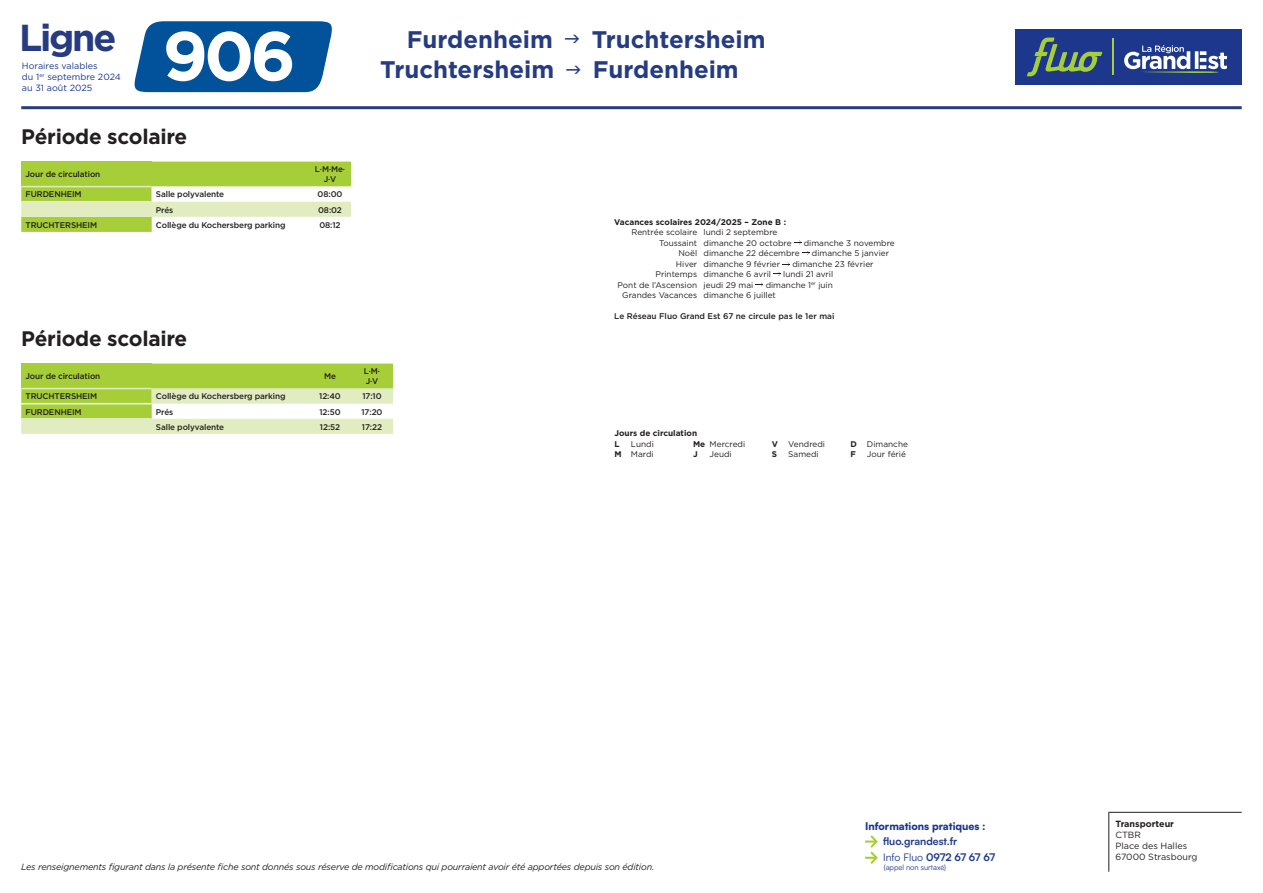
<style>
.page{position:relative;width:1263px;height:893px;background:#fff}
.page>*{position:absolute;margin:0;border:0;box-sizing:border-box;transform-origin:0 0}
.t1{font:700 69.15px "Gotham";color:#fff}
.t2{font:700 37.5px "Gotham";letter-spacing:-.06em;color:#263c82}
.COUV___ORIGINE_DESTINATION{font:700 24px "Gotham";color:#263c82}
.t3{font:700 21px "Gotham";letter-spacing:-.01em;color:#231f20}
.t4{font:900 10.5px "Satoshi";color:#1c378c}
.t5{font:700 10.5px "Satoshi";letter-spacing:-.03em;color:#1c378c}
.t6{font:700 10.5px "Satoshi";color:#1c378c}
.DOS___INFORMATIONS{font:italic 9px "Gotham";letter-spacing:-.02em;color:#231f20}
.t7{font:9px/10.8px "Gotham";color:#1c378c}
.DOS___INFORMATIONS-2{font:9px/10.8px "Gotham";color:#231f20}
.DOS___INFORMATIONS-3{font:700 9px/10.8px "Gotham";color:#231f20}
.INTERIEUR___LÉGENDE{font:8.25px/10.5px "Gotham";color:#231f20}
.INTERIEUR___COLONNES_HORAIRES{font:500 8.25px/9.9px "Gotham";letter-spacing:-.01em;color:#231f20;text-align:center}
.INTERIEUR___COLONNE_1{font:500 8.25px "Gotham";letter-spacing:-.01em;color:#231f20}
.INTERIEUR___LÉGENDE_TITRE{font:700 8.25px "Gotham";color:#231f20}
.INTERIEUR___LÉGENDE-2{font:700 8.25px "Gotham";color:#231f20}
.t8{font:7.5px "Satoshi";color:#1c378c}
.s1{font-weight:700}
.s2{font-weight:400}
</style>
<div class="page">
<hr style="left:21px;top:106px;width:1221px;height:3px;background:#263c82">
<svg style="left:21px;top:162px;width:330px;height:70px"></svg>
<hr style="left:21px;top:186px;width:131px;height:1px;background:#e1edc1">
<hr style="left:21px;top:201px;width:131px;height:1px;background:#e1edc1">
<svg style="left:21px;top:364px;width:372px;height:70px;background:#c8e087"></svg>
<hr style="left:21px;top:403px;width:131px;height:1px;background:#fff">
<hr style="left:21px;top:388px;width:131px;height:1px;background:#e1edc1">
<hr style="left:21px;top:418px;width:131px;height:2px;background:#e1edc1">
<svg style="left:134px;top:21px;width:198px;height:71px;background:#125ea2"></svg>
<svg style="left:794px;top:240px;width:7px;height:4px"></svg>
<svg style="left:783px;top:262px;width:7px;height:4px"></svg>
<svg style="left:773px;top:272px;width:8px;height:4px"></svg>
<svg style="left:756px;top:282px;width:7px;height:4px"></svg>
<div style="left:1015px;top:29px;width:227px;height:56px;background:#1c378c"></div>
<svg style="left:1124px;top:45px;width:103px;height:28px"></svg>
<svg style="left:1027px;top:38px;width:75px;height:38px"></svg>
<hr style="left:1112px;top:39px;width:1px;height:36px;background:#a6ce39">
<svg style="left:865px;top:835px;width:13px;height:29px"></svg>
<hr style="left:1108px;top:812px;width:1px;height:60px;background:#231f20">
<hr style="left:1108px;top:812px;width:134px;height:1px;background:#231f20">
<p class="t2" style="left:19px;top:13px;width:99px">Ligne</p>
<p class="t1" style="left:162px;top:10px;width:135px">906</p>
<p class="COUV___ORIGINE_DESTINATION" style="left:592px;top:24px;width:175px">Truchtersheim</p>
<p class="COUV___ORIGINE_DESTINATION" style="left:407px;top:24px;width:148px">Furdenheim</p>
<p class="t7" style="left:22px;top:60px;width:100px">Horaires valables<br>du 1<sup>er</sup> septembre 2024</p>
<p class="COUV___ORIGINE_DESTINATION" style="left:593px;top:54px;width:147px">Furdenheim</p>
<p class="t7" style="left:22px;top:82px;width:72px">au 31 août 2025</p>
<p class="COUV___ORIGINE_DESTINATION" style="left:380px;top:54px;width:175px">Truchtersheim</p>
<p class="t3" style="left:21px;top:123px;width:168px">Période scolaire</p>
<p class="INTERIEUR___COLONNE_1" style="left:26px;top:169px;width:76px">Jour de circulation</p>
<p class="INTERIEUR___COLONNES_HORAIRES" style="left:315px;top:164px;width:32px">L·M·Me·<br>J·V</p>
<p class="INTERIEUR___COLONNE_1" style="left:26px;top:189px;width:58px">FURDENHEIM</p>
<p class="INTERIEUR___COLONNES_HORAIRES" style="left:156px;top:189px;width:70px">Salle polyvalente</p>
<p class="INTERIEUR___COLONNES_HORAIRES" style="left:318px;top:189px;width:26px">08:00</p>
<p class="INTERIEUR___COLONNES_HORAIRES" style="left:156px;top:205px;width:19px">Prés</p>
<p class="INTERIEUR___COLONNES_HORAIRES" style="left:318px;top:205px;width:25px">08:02</p>
<p class="INTERIEUR___COLONNE_1" style="left:26px;top:219px;width:73px">TRUCHTERSHEIM</p>
<p class="INTERIEUR___COLONNES_HORAIRES" style="left:156px;top:220px;width:131px">Collège du Kochersberg parking</p>
<p class="INTERIEUR___COLONNES_HORAIRES" style="left:319px;top:220px;width:23px">08:12</p>
<p class="t3" style="left:21px;top:325px;width:168px">Période scolaire</p>
<p class="INTERIEUR___COLONNE_1" style="left:26px;top:371px;width:76px">Jour de circulation</p>
<p class="INTERIEUR___COLONNES_HORAIRES" style="left:324px;top:371px;width:13px">Me</p>
<p class="INTERIEUR___COLONNES_HORAIRES" style="left:364px;top:366px;width:18px;text-align:left">L·M·<br>J·V</p>
<p class="INTERIEUR___COLONNE_1" style="left:26px;top:391px;width:73px">TRUCHTERSHEIM</p>
<p class="INTERIEUR___COLONNES_HORAIRES" style="left:156px;top:391px;width:131px">Collège du Kochersberg parking</p>
<p class="INTERIEUR___COLONNES_HORAIRES" style="left:319px;top:391px;width:23px">12:40</p>
<p class="INTERIEUR___COLONNES_HORAIRES" style="left:362px;top:391px;width:21px">17:10</p>
<p class="INTERIEUR___COLONNE_1" style="left:26px;top:406px;width:58px">FURDENHEIM</p>
<p class="INTERIEUR___COLONNES_HORAIRES" style="left:156px;top:407px;width:19px">Prés</p>
<p class="INTERIEUR___COLONNES_HORAIRES" style="left:319px;top:407px;width:23px">12:50</p>
<p class="INTERIEUR___COLONNES_HORAIRES" style="left:361px;top:407px;width:23px">17:20</p>
<p class="INTERIEUR___COLONNES_HORAIRES" style="left:156px;top:422px;width:70px">Salle polyvalente</p>
<p class="INTERIEUR___COLONNES_HORAIRES" style="left:320px;top:422px;width:22px">12:52</p>
<p class="INTERIEUR___COLONNES_HORAIRES" style="left:362px;top:422px;width:22px">17:22</p>
<p class="INTERIEUR___LÉGENDE_TITRE" style="left:614px;top:216px;width:173px">Vacances scolaires 2024/2025 – Zone B :</p>
<p class="INTERIEUR___LÉGENDE" style="left:631px;top:227px;width:147px">Rentrée scolaire lundi 2 septembre</p>
<p class="INTERIEUR___LÉGENDE" style="left:659px;top:237px;width:134px">Toussaint dimanche 20 octobre</p>
<p class="INTERIEUR___LÉGENDE" style="left:804px;top:237px;width:93px">dimanche 3 novembre</p>
<p class="INTERIEUR___LÉGENDE" style="left:678px;top:248px;width:123px">Noël dimanche 22 décembre</p>
<p class="INTERIEUR___LÉGENDE" style="left:812px;top:248px;width:79px">dimanche 5 janvier</p>
<p class="INTERIEUR___LÉGENDE" style="left:676px;top:258px;width:106px">Hiver dimanche 9 février</p>
<p class="INTERIEUR___LÉGENDE" style="left:792px;top:258px;width:83px">dimanche 23 février</p>
<p class="INTERIEUR___LÉGENDE" style="left:656px;top:269px;width:117px">Printemps dimanche 6 avril</p>
<p class="INTERIEUR___LÉGENDE" style="left:783px;top:269px;width:51px">lundi 21 avril</p>
<p class="INTERIEUR___LÉGENDE" style="left:617px;top:279px;width:137px">Pont de l’Ascension jeudi 29 mai</p>
<p class="INTERIEUR___LÉGENDE" style="left:622px;top:279px;width:212px;text-indent:143px">dimanche 1<sup>er</sup> juin<br>Grandes Vacances dimanche 6 juillet</p>
<p class="INTERIEUR___COLONNES_HORAIRES" style="left:614px;top:311px;width:222px">Le Réseau Fluo Grand Est 67 ne circule pas le 1er mai</p>
<p class="INTERIEUR___LÉGENDE_TITRE" style="left:614px;top:428px;width:84px">Jours de circulation</p>
<p class="INTERIEUR___LÉGENDE-2" style="left:614px;top:438px;width:7px">L</p>
<p class="INTERIEUR___LÉGENDE" style="left:631px;top:438px;width:24px">Lundi</p>
<p class="INTERIEUR___LÉGENDE" style="left:614px;top:449px;width:41px"><span class="s1">M</span> Mardi</p>
<p class="INTERIEUR___LÉGENDE" style="left:693px;top:438px;width:54px"><span class="s1">Me</span> Mercredi</p>
<p class="INTERIEUR___LÉGENDE-2" style="left:693px;top:449px;width:6px">J</p>
<p class="INTERIEUR___LÉGENDE" style="left:710px;top:449px;width:24px">Jeudi</p>
<p class="INTERIEUR___LÉGENDE" style="left:772px;top:438px;width:55px"><span class="s1">V</span> Vendredi</p>
<p class="INTERIEUR___LÉGENDE-2" style="left:772px;top:449px;width:7px">S</p>
<p class="INTERIEUR___LÉGENDE" style="left:788px;top:449px;width:32px">Samedi</p>
<p class="INTERIEUR___LÉGENDE" style="left:850px;top:438px;width:59px"><span class="s1">D</span> Dimanche</p>
<p class="INTERIEUR___LÉGENDE-2" style="left:850px;top:449px;width:7px">F</p>
<p class="INTERIEUR___LÉGENDE" style="left:867px;top:449px;width:41px">Jour férié</p>
<p class="DOS___INFORMATIONS" style="left:21px;top:861px;width:635px">Les renseignements figurant dans la présente fiche sont donnés sous réserve de modifications qui pourraient avoir été apportées depuis son édition.</p>
<p class="t4" style="left:865px;top:818px;width:122px">Informations pratiques :</p>
<p class="t6" style="left:883px;top:833px;width:76px">fluo.grandest.fr</p>
<p class="t5" style="left:883px;top:850px;width:113px"><span class="s2">Info Fluo</span> 0972 67 67 67</p>
<p class="t8" style="left:884px;top:862px;width:64px">(appel non surtaxé)</p>
<p class="DOS___INFORMATIONS-3" style="left:1115px;top:819px;width:60px">Transporteur<br><span class="s2">CTBR</span></p>
<p class="DOS___INFORMATIONS-2" style="left:1115px;top:840px;width:84px">Place des Halles<br>67000 Strasbourg</p>
</div>
